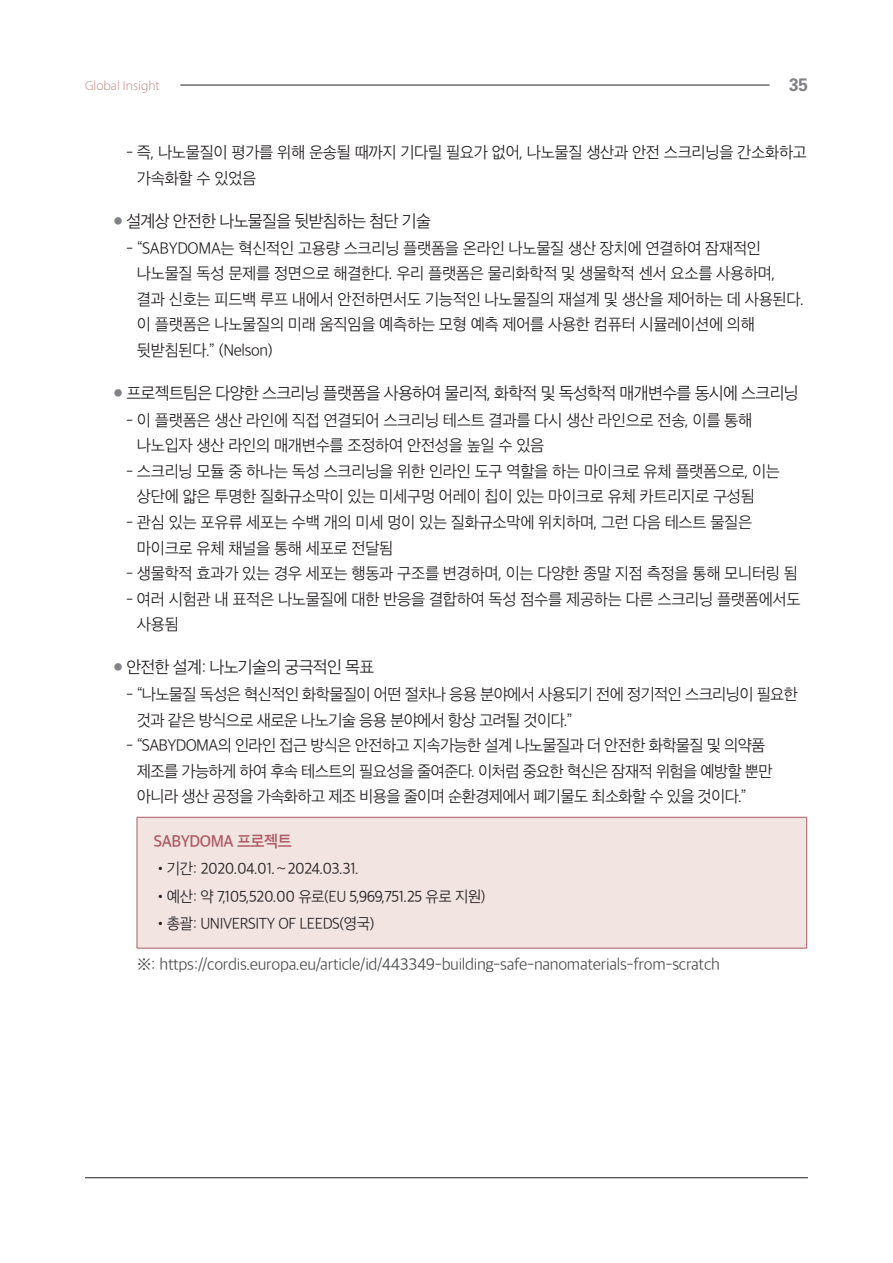
<style>
.page{position:relative;width:893px;height:1263px;background:#fff}
.page>*{position:absolute;margin:0;border:0;box-sizing:border-box;transform-origin:0 0}
.t1{font:700 18px "Univers LT Std";color:#808285;scale:.96 1}
.t2{font:16.5px "SD Gothic Neoa c Lt";letter-spacing:-.04em;color:#231f20}
.t3{font:15.75px/25.5px "SD Gothic Neoa c Lt";letter-spacing:-.02em;color:#231f20}
.t4{font:15.75px/25.5px "SD Gothic Neoa c Lt";letter-spacing:-.04em;color:#231f20}
.t5{font:15.75px "SD Gothic Neoa c Lt";letter-spacing:-.02em;color:#4b4c4d}
.t6{font:15.75px "SD Gothic Neoa TTF f Sm";letter-spacing:-.03em;color:#ac5c65}
.t7{font:15px "SD Gothic Neoa c Lt";letter-spacing:-.03em;color:#231f20}
.t8{font:300 13.5px "Myriad Pro";color:#c08586}
.s1{font-size:10.5px;color:#808285}
</style>
<div class="page">
<hr style="left:180px;top:85px;width:590px;height:1px;background:#231f20">
<hr style="left:85px;top:1177px;width:723px;height:1px;background:#231f20">
<div style="left:137px;top:817px;width:670px;height:131px;background:#f1e4e1"></div>
<hr style="left:137px;top:817px;width:1px;height:131px;background:#ac5c65">
<hr style="left:137px;top:817px;width:670px;height:1px;background:#ac5c65">
<hr style="left:806px;top:817px;width:1px;height:131px;background:#ac5c65">
<hr style="left:137px;top:948px;width:670px;height:1px;background:#ac5c65">
<p class="t8" style="left:85px;top:77px;width:76px">Global Insight</p>
<p class="t1" style="left:789px;top:74px;width:21px">35</p>
<p class="t3" style="left:137px;top:139px;width:672px;line-height:26px;text-indent:-11px">- 즉, 나노물질이 평가를 위해 운송될 때까지 기다릴 필요가 없어, 나노물질 생산과 안전 스크리닝을 간소화하고 가속화할 수 있었음</p>
<p class="t2" style="left:113px;top:213px;width:319px"><span class="s1">●</span> 설계상 안전한 나노물질을 뒷받침하는 첨단 기술</p>
<p class="t3" style="left:137px;top:235px;width:668px;text-indent:-11px">- “SABYDOMA는 혁신적인 고용량 스크리닝 플랫폼을 온라인 나노물질 생산 장치에 연결하여 잠재적인 나노물질 독성 문제를 정면으로 해결한다. 우리 플랫폼은 물리화학적 및 생물학적 센서 요소를 사용하며, 결과 신호는 피드백 루프 내에서 안전하면서도 기능적인 나노물질의 재설계 및 생산을 제어하는 데 사용된다. 이 플랫폼은 나노물질의 미래 움직임을 예측하는 모형 예측 제어를 사용한 컴퓨터 시뮬레이션에 의해 뒷받침된다.” (Nelson)</p>
<p class="t2" style="left:113px;top:385px;width:687px"><span class="s1">●</span> 프로젝트팀은 다양한 스크리닝 플랫폼을 사용하여 물리적, 화학적 및 독성학적 매개변수를 동시에 스크리닝</p>
<p class="t3" style="left:137px;top:407px;width:617px;text-indent:-11px">- 이 플랫폼은 생산 라인에 직접 연결되어 스크리닝 테스트 결과를 다시 생산 라인으로 전송, 이를 통해 나노입자 생산 라인의 매개변수를 조정하여 안전성을 높일 수 있음</p>
<p class="t3" style="left:137px;top:458px;width:645px;text-indent:-11px">- 스크리닝 모듈 중 하나는 독성 스크리닝을 위한 인라인 도구 역할을 하는 마이크로 유체 플랫폼으로, 이는 상단에 얇은 투명한 질화규소막이 있는 미세구멍 어레이 칩이 있는 마이크로 유체 카트리지로 구성됨</p>
<p class="t3" style="left:137px;top:509px;width:617px;text-indent:-11px">- 관심 있는 포유류 세포는 수백 개의 미세 멍이 있는 질화규소막에 위치하며, 그런 다음 테스트 물질은 마이크로 유체 채널을 통해 세포로 전달됨</p>
<p class="t3" style="left:126px;top:560px;width:673px">- 생물학적 효과가 있는 경우 세포는 행동과 구조를 변경하며, 이는 다양한 종말 지점 측정을 통해 모니터링 됨</p>
<p class="t3" style="left:137px;top:586px;width:665px;text-indent:-11px">- 여러 시험관 내 표적은 나노물질에 대한 반응을 결합하여 독성 점수를 제공하는 다른 스크리닝 플랫폼에서도 사용됨</p>
<p class="t2" style="left:113px;top:659px;width:263px"><span class="s1">●</span> 안전한 설계: 나노기술의 궁극적인 목표</p>
<p class="t4" style="left:137px;top:682px;width:663px;text-indent:-11px">- “나노물질 독성은 혁신적인 화학물질이 어떤 절차나 응용 분야에서 사용되기 전에 정기적인 스크리닝이 필요한 것과 같은 방식으로 새로운 나노기술 응용 분야에서 항상 고려될 것이다.”</p>
<p class="t4" style="left:137px;top:733px;width:637px;text-indent:-11px">- “SABYDOMA의 인라인 접근 방식은 안전하고 지속가능한 설계 나노물질과 더 안전한 화학물질 및 의약품 제조를 가능하게 하여 후속 테스트의 필요성을 줄여준다. 이처럼 중요한 혁신은 잠재적 위험을 예방할 뿐만 아니라 생산 공정을 가속화하고 제조 비용을 줄이며 순환경제에서 폐기물도 최소화할 수 있을 것이다.”</p>
<p class="t6" style="left:154px;top:833px;width:139px">SABYDOMA 프로젝트</p>
<p class="t7" style="left:154px;top:861px;width:206px">•기간: 2020.04.01.∼2024.03.31.</p>
<p class="t7" style="left:154px;top:888px;width:333px">•예산: 약 7,105,520.00 유로(EU 5,969,751.25 유로 지원)</p>
<p class="t7" style="left:154px;top:916px;width:222px">•총괄: UNIVERSITY OF LEEDS(영국)</p>
<p class="t5" style="left:137px;top:957px;width:585px">※: https://cordis.europa.eu/article/id/443349-building-safe-nanomaterials-from-scratch</p>
</div>
